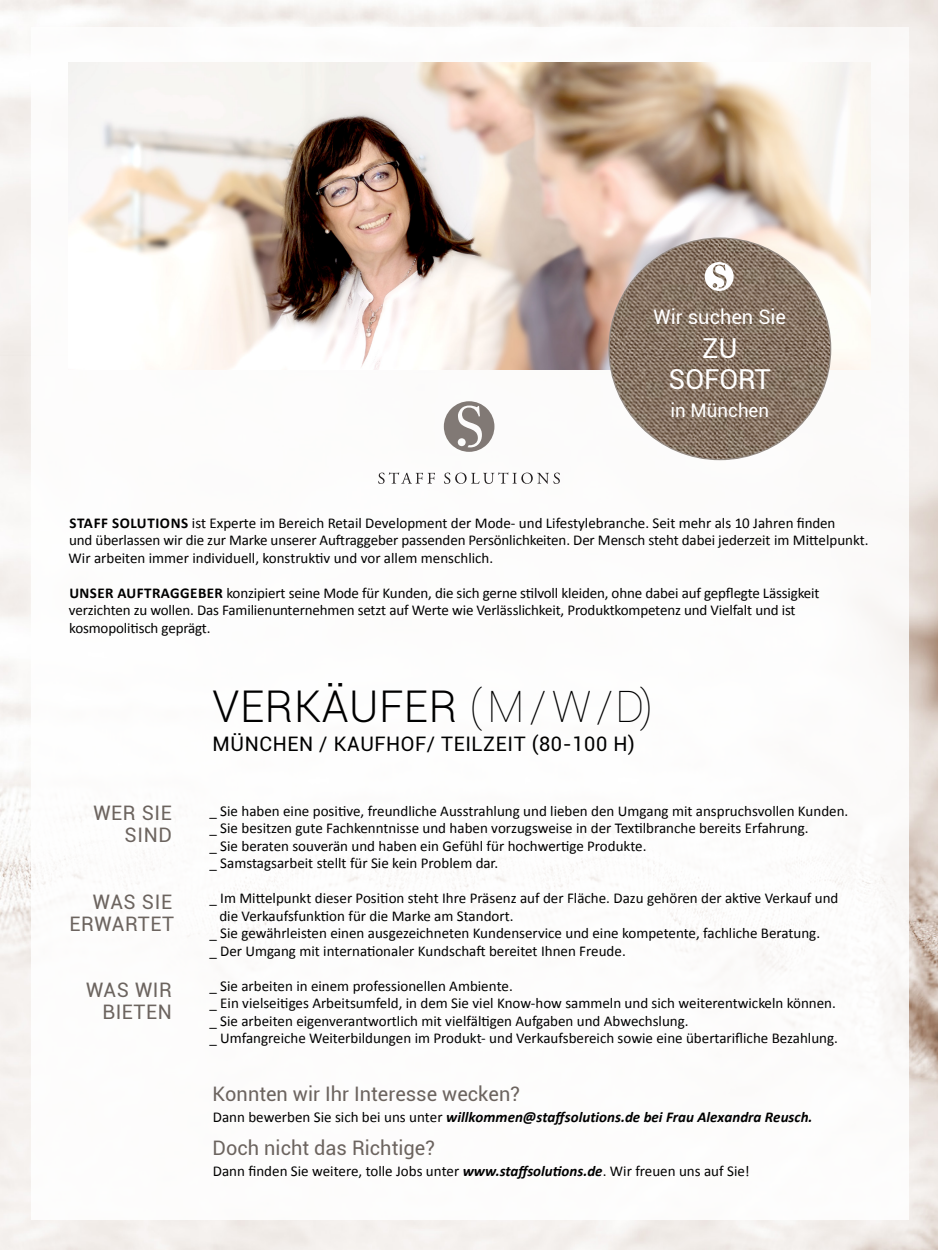
<style>
.page{position:relative;width:938px;height:1250px;background:#fff}
.page>*{position:absolute;margin:0;border:0;box-sizing:border-box;transform-origin:0 0}
.t1{font:300 43.75px "Roboto";letter-spacing:.015em;color:#000}
.t2{font:27.5px/31.2px "Roboto";color:#fff;text-align:center}
.t3{font:20px "Roboto";color:#6c645f}
.t4{font:20px "Roboto";letter-spacing:.03em;color:#000}
.t5{font:20px "Roboto";color:#fff}
.t6{font:20px "Roboto";letter-spacing:.03em;color:#6c645f}
.t7{font:18.75px "Roboto";color:#fff}
.t8{font:15px/17.5px "Calibri";color:#000}
.t9{font:italic 700 15px "Calibri";color:#000}
.s1{font-weight:700}
.s2{font-weight:100}
.s3{font-weight:400;font-style:normal}
.s4{font-weight:700;font-style:italic}
</style>
<div class="page">
<img style="left:0;top:0;width:938px;height:1250px">
<div style="left:31px;top:28px;width:877px;height:1192px;background:#fff"></div>
<img style="left:69px;top:62px;width:801px;height:308px">
<svg style="left:378px;top:472px;width:57px;height:12px"></svg>
<svg style="left:444px;top:472px;width:116px;height:12px"></svg>
<svg style="left:444px;top:401px;width:50px;height:51px"></svg>
<img style="left:609px;top:238px;width:221px;height:222px">
<svg style="left:704px;top:262px;width:29px;height:29px"></svg>
<p class="t5" style="left:653px;top:303px;width:134px">Wir suchen Sie</p>
<p class="t2" style="left:668px;top:331px;width:104px">ZU<br>SOFORT</p>
<p class="t7" style="left:670px;top:397px;width:100px">in München</p>
<p class="t8" style="left:69px;top:514px;width:801px"><span class="s1">STAFF SOLUTIONS</span> ist Experte im Bereich Retail Development der Mode- und Lifestylebranche. Seit mehr als 10 Jahren finden<br>und überlassen wir die zur Marke unserer Auftraggeber passenden Persönlichkeiten. Der Mensch steht dabei jederzeit im Mittelpunkt.<br>Wir arbeiten immer individuell, konstruktiv und vor allem menschlich.</p>
<p class="t8" style="left:69px;top:584px;width:752px"><span class="s1">UNSER AUFTRAGGEBER</span> konzipiert seine Mode für Kunden, die sich gerne stilvoll kleiden, ohne dabei auf gepflegte Lässigkeit verzichten zu wollen. Das Familienunternehmen setzt auf Werte wie Verlässlichkeit, Produktkompetenz und Vielfalt und ist kosmopolitisch geprägt.</p>
<p class="t3" style="left:93px;top:798px;width:80px">WER SIE</p>
<p class="t3" style="left:125px;top:821px;width:49px">SIND</p>
<p class="t3" style="left:93px;top:888px;width:81px">WAS SIE</p>
<p class="t6" style="left:70px;top:910px;width:106px">ERWARTET</p>
<p class="t3" style="left:86px;top:975px;width:87px">WAS WIR</p>
<p class="t3" style="left:102px;top:998px;width:71px">BIETEN</p>
<p class="t1" style="left:212px;top:676px;width:442px">VERKÄUFER <span class="s2">(M/W/ D)</span></p>
<p class="t4" style="left:212px;top:730px;width:424px">MÜNCHEN / KAUFHOF/ TEILZEIT (80-100 H)</p>
<p class="t8" style="left:209px;top:802px;width:640px">_ Sie haben eine positive, freundliche Ausstrahlung und lieben den Umgang mit anspruchsvollen Kunden. _ Sie besitzen gute Fachkenntnisse und haben vorzugsweise in der Textilbranche bereits Erfahrung.<br>_ Sie beraten souverän und haben ein Gefühl für hochwertige Produkte.<br>_ Samstagsarbeit stellt für Sie kein Problem dar.</p>
<p class="t8" style="left:209px;top:890px;width:630px">_ Im Mittelpunkt dieser Position steht Ihre Präsenz auf der Fläche. Dazu gehören der aktive Verkauf und</p>
<p class="t8" style="left:219px;top:907px;width:295px">die Verkaufsfunktion für die Marke am Standort.</p>
<p class="t8" style="left:209px;top:925px;width:612px">_ Sie gewährleisten einen ausgezeichneten Kundenservice und eine kompetente, fachliche Beratung.</p>
<p class="t8" style="left:209px;top:942px;width:418px">_ Der Umgang mit internationaler Kundschaft bereitet Ihnen Freude.</p>
<p class="t8" style="left:209px;top:977px;width:630px">_ Sie arbeiten in einem professionellen Ambiente.<br>_ Ein vielseitiges Arbeitsumfeld, in dem Sie viel Know-how sammeln und sich weiterentwickeln können. _ Sie arbeiten eigenverantwortlich mit vielfältigen Aufgaben und Abwechslung.<br>_ Umfangreiche Weiterbildungen im Produkt- und Verkaufsbereich sowie eine übertarifliche Bezahlung.</p>
<p class="t3" style="left:212px;top:1080px;width:309px">Konnten wir Ihr Interesse wecken?</p>
<p class="t9" style="left:213px;top:1108px;width:601px"><span class="s3">Dann bewerben Sie sich bei uns unter</span> willkommen@staffsolutions.de bei Frau Alexandra Reusch.</p>
<p class="t3" style="left:212px;top:1133px;width:224px">Doch nicht das Richtige?</p>
<p class="t8" style="left:213px;top:1162px;width:538px">Dann finden Sie weitere, tolle Jobs unter <span class="s4">www.staffsolutions.de</span>. Wir freuen uns auf Sie!</p>
</div>
